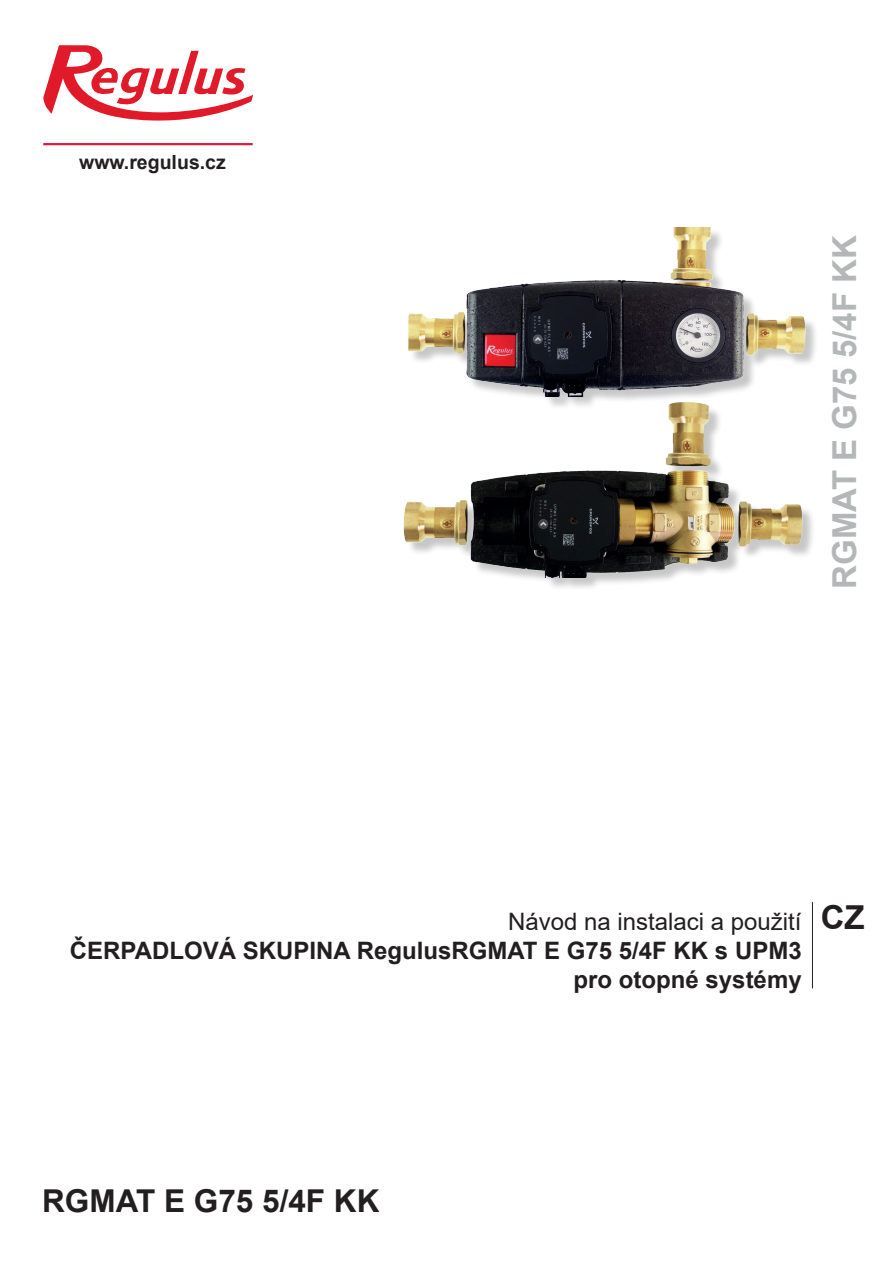
<style>
.page{position:relative;width:893px;height:1263px;background:#fff}
.page>*{position:absolute;margin:0;border:0;box-sizing:border-box;transform-origin:0 0}
.t1{font:700 33px "Arial";color:#b4b7b7}
.t2{font:700 31.5px "Arial";color:#231f20}
.t3{font:700 24px "Arial";color:#231f20}
.t4{font:24px "Arial";color:#231f20}
.t5{font:700 19.5px "Arial";color:#231f20}
.s1{font-weight:700;font-size:33px}
</style>
<div class="page">
<svg style="left:43px;top:45px;width:210px;height:76px"></svg>
<hr style="left:43px;top:143px;width:210px;height:2px;background:#db1d3b">
<hr style="left:812px;top:902px;width:1px;height:86px;background:#231f20">
<div style="left:405px;top:404px;width:410px;height:187px;background:#231f20;opacity:.25"></div>
<img style="left:403px;top:404px;width:400px;height:173px">
<div style="left:410px;top:229px;width:408px;height:181px;background:#231f20;opacity:.25"></div>
<img style="left:408px;top:227px;width:399px;height:169px">
<p class="t5" style="left:79px;top:149px;width:148px">www.regulus.cz</p>
<h1 class="t1" style="left:821px;top:589px;width:355px;rotate:-90deg">RGMAT E G75 5/4F KK</h1>
<p class="t4" style="left:508px;top:905px;width:358px">Návod na instalaci a použití <span class="s1">CZ</span></p>
<p class="t3" style="left:70px;top:934px;width:733px">ČERPADLOVÁ SKUPINA RegulusRGMAT E G75 5/4F KK s UPM3</p>
<p class="t3" style="left:574px;top:963px;width:230px">pro otopné systémy</p>
<h2 class="t2" style="left:42px;top:1178px;width:339px">RGMAT E G75 5/4F KK</h2>
</div>
